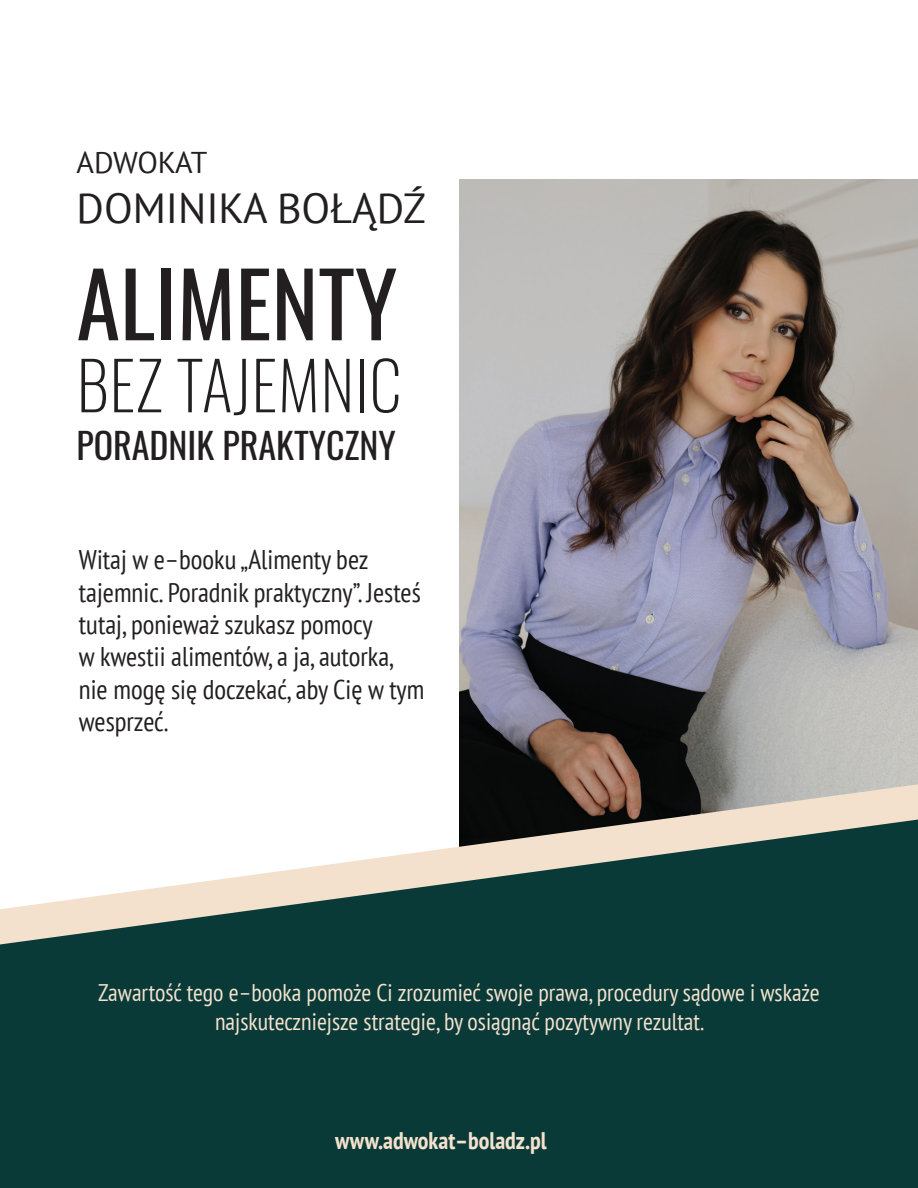
<style>
.page{position:relative;width:918px;height:1188px;background:#fff}
.page>*{position:absolute;margin:0;border:0;box-sizing:border-box;transform-origin:0 0}
.Front_title_bold{font:88.5px "Oswald";color:#231f20}
.Front_title_bold-2{font:200 66px "Oswald";letter-spacing:.01em;color:#231f20}
.Author{font:42px "PT Sans";color:#231f20}
.t1{font:36px "Oswald";color:#231f20}
.Author-2{font:30px "PT Sans";letter-spacing:-.02em;color:#231f20}
.Front_subtitle{font:condensed 27px/32.4px "PT Sans";color:#231f20}
.Text_16{font:condensed 24px/28.8px "PT Sans";color:#f3e2cd;text-align:center}
.Website{font:700 condensed 24px "PT Sans";color:#f3e2cd}
</style>
<div class="page">
<img style="left:459px;top:179px;width:459px;height:600px">
<div style="left:0;top:948px;width:918px;height:240px;background:#0a3a38"></div>
<svg style="left:0;top:779px;width:918px;height:169px"></svg>
<p class="Author-2" style="left:77px;top:143px;width:132px">ADWOKAT</p>
<p class="Author" style="left:77px;top:182px;width:351px">DOMINIKA BOŁĄDŹ</p>
<p class="Front_title_bold" style="left:77px;top:226px;width:322px">ALIMENTY</p>
<p class="Front_title_bold-2" style="left:77px;top:327px;width:327px">BEZ TAJEMNIC</p>
<p class="t1" style="left:77px;top:414px;width:321px">PORADNIK PRAKTYCZNY</p>
<p class="Front_subtitle" style="left:79px;top:543px;width:347px">Witaj w e–booku „Alimenty bez tajemnic. Poradnik praktyczny”. Jesteś tutaj, ponieważ szukasz pomocy<br>w kwestii alimentów, a ja, autorka, nie mogę się doczekać, aby Cię w tym wesprzeć.</p>
<p class="Text_16" style="left:98px;top:978px;width:723px">Zawartość tego e–booka pomoże Ci zrozumieć swoje prawa, procedury sądowe i wskaże najskuteczniejsze strategie, by osiągnąć pozytywny rezultat.</p>
<p class="Website" style="left:335px;top:1124px;width:213px">www.adwokat–boladz.pl</p>
</div>
